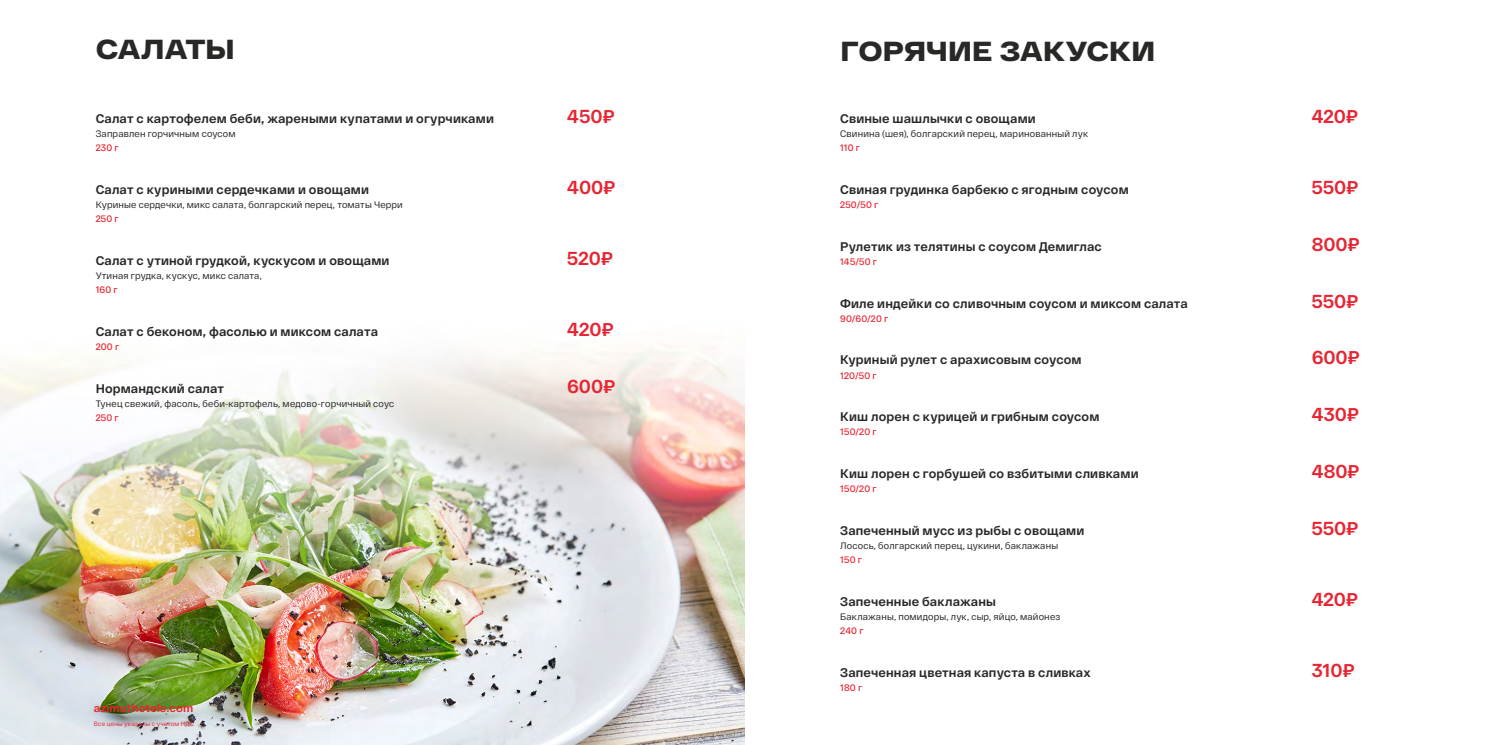
<style>
.page{position:relative;width:1489px;height:745px;background:#fff}
.page>*{position:absolute;margin:0;border:0;box-sizing:border-box;transform-origin:0 0}
.t1{font:900 27.5px "RF Dewi Extended";letter-spacing:-.015em;color:#282827}
.t2{font:700 18.75px "RF Dewi";color:#e62733}
.t3{font:700 12.5px "RF Dewi";letter-spacing:.01em;color:#282827}
.t4{font:700 11.25px "RF Dewi";letter-spacing:.01em;color:#e62733}
.t5{font:9.38px "RF Dewi";letter-spacing:.02em;color:#282827}
.t6{font:600 9.38px "RF Dewi";letter-spacing:.02em;color:#e62733}
.t7{font:6.25px "RF Dewi";letter-spacing:.025em;color:#e62733}
</style>
<div class="page">
<img style="left:0;top:346px;width:744px;height:398px">
<h1 class="t1" style="left:96px;top:33px;width:141px">САЛАТЫ</h1>
<p class="t3" style="left:96px;top:111px;width:400px">Салат с картофелем беби, жареными купатами и огурчиками</p>
<h2 class="t2" style="left:567px;top:105px;width:49px">450₽</h2>
<p class="t5" style="left:96px;top:128px;width:141px">Заправлен горчичным соусом</p>
<p class="t6" style="left:96px;top:142px;width:25px">230 г</p>
<p class="t3" style="left:96px;top:182px;width:275px">Салат с куриными сердечками и овощами</p>
<h2 class="t2" style="left:567px;top:176px;width:50px">400₽</h2>
<p class="t5" style="left:96px;top:199px;width:308px">Куриные сердечки, микс салата, болгарский перец, томаты Черри</p>
<p class="t6" style="left:96px;top:213px;width:25px">250 г</p>
<p class="t3" style="left:96px;top:253px;width:295px">Салат с утиной грудкой, кускусом и овощами</p>
<h2 class="t2" style="left:567px;top:247px;width:47px">520₽</h2>
<p class="t5" style="left:96px;top:270px;width:168px">Утиная грудка, кускус, микс салата,</p>
<p class="t6" style="left:96px;top:284px;width:24px">160 г</p>
<p class="t3" style="left:96px;top:324px;width:284px">Салат с беконом, фасолью и миксом салата</p>
<h2 class="t2" style="left:567px;top:318px;width:48px">420₽</h2>
<p class="t6" style="left:96px;top:341px;width:25px">200 г</p>
<p class="t3" style="left:96px;top:380px;width:130px">Нормандский салат</p>
<h2 class="t2" style="left:567px;top:374px;width:50px">600₽</h2>
<p class="t5" style="left:96px;top:398px;width:300px">Тунец свежий, фасоль, беби-картофель, медово-горчичный соус</p>
<p class="t6" style="left:96px;top:412px;width:25px">250 г</p>
<p class="t4" style="left:94px;top:700px;width:101px">azimuthotels.com</p>
<p class="t7" style="left:94px;top:719px;width:101px">Все цены указаны с учетом НДС</p>
<h1 class="t1" style="left:840px;top:34px;width:317px">ГОРЯЧИЕ ЗАКУСКИ</h1>
<p class="t3" style="left:840px;top:111px;width:197px">Свиные шашлычки с овощами</p>
<h2 class="t2" style="left:1311px;top:105px;width:48px">420₽</h2>
<p class="t5" style="left:840px;top:128px;width:249px">Свинина (шея), болгарский перец, маринованный лук</p>
<p class="t6" style="left:840px;top:142px;width:21px">110 г</p>
<p class="t3" style="left:840px;top:182px;width:290px">Свиная грудинка барбекю с ягодным соусом</p>
<h2 class="t2" style="left:1311px;top:176px;width:48px">550₽</h2>
<p class="t6" style="left:840px;top:199px;width:40px">250/50 г</p>
<p class="t3" style="left:840px;top:239px;width:263px">Рулетик из телятины с соусом Демиглас</p>
<h2 class="t2" style="left:1311px;top:233px;width:50px">800₽</h2>
<p class="t6" style="left:840px;top:256px;width:38px">145/50 г</p>
<p class="t3" style="left:840px;top:295px;width:349px">Филе индейки со сливочным соусом и миксом салата</p>
<h2 class="t2" style="left:1311px;top:289px;width:48px">550₽</h2>
<p class="t6" style="left:840px;top:313px;width:50px">90/60/20 г</p>
<p class="t3" style="left:840px;top:352px;width:243px">Куриный рулет с арахисовым соусом</p>
<h2 class="t2" style="left:1311px;top:346px;width:50px">600₽</h2>
<p class="t6" style="left:840px;top:369px;width:38px">120/50 г</p>
<p class="t3" style="left:840px;top:409px;width:261px">Киш лорен с курицей и грибным соусом</p>
<h2 class="t2" style="left:1311px;top:403px;width:49px">430₽</h2>
<p class="t6" style="left:840px;top:426px;width:38px">150/20 г</p>
<p class="t3" style="left:840px;top:465px;width:300px">Киш лорен с горбушей со взбитыми сливками</p>
<h2 class="t2" style="left:1311px;top:459px;width:49px">480₽</h2>
<p class="t6" style="left:840px;top:483px;width:38px">150/20 г</p>
<p class="t3" style="left:840px;top:522px;width:246px">Запеченный мусс из рыбы с овощами</p>
<h2 class="t2" style="left:1311px;top:516px;width:48px">550₽</h2>
<p class="t5" style="left:840px;top:539px;width:219px">Лосось, болгарский перец, цукини, баклажаны</p>
<p class="t6" style="left:840px;top:554px;width:23px">150 г</p>
<p class="t3" style="left:840px;top:593px;width:157px">Запеченные баклажаны</p>
<h2 class="t2" style="left:1311px;top:587px;width:48px">420₽</h2>
<p class="t5" style="left:840px;top:610px;width:222px">Баклажаны, помидоры, лук, сыр, яйцо, майонез</p>
<p class="t6" style="left:840px;top:624px;width:25px">240 г</p>
<p class="t3" style="left:840px;top:664px;width:252px">Запеченная цветная капуста в сливках</p>
<h2 class="t2" style="left:1311px;top:658px;width:45px">310₽</h2>
<p class="t6" style="left:840px;top:681px;width:24px">180 г</p>
</div>
